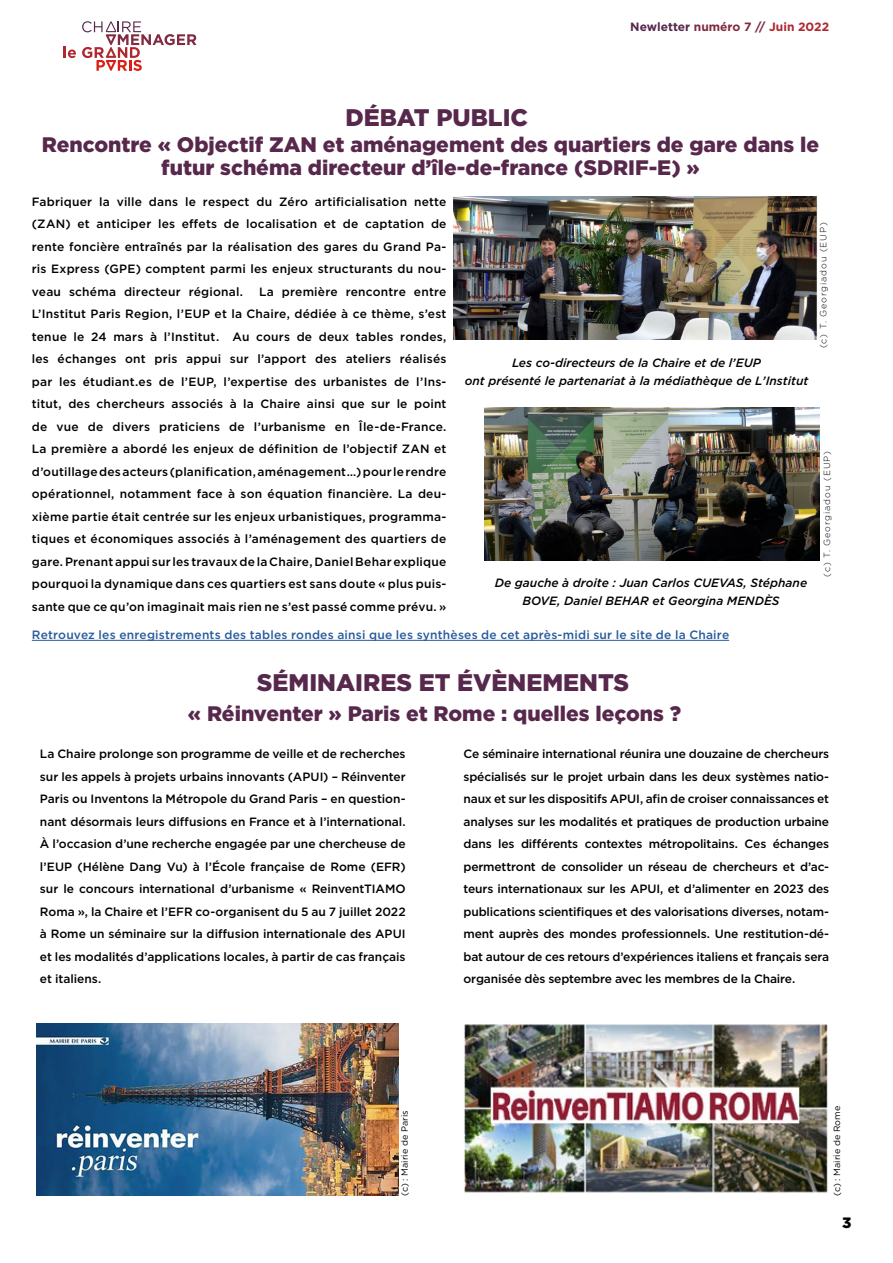
<style>
.page{position:relative;width:893px;height:1263px;background:#fff}
.page>*{position:absolute;margin:0;border:0;box-sizing:border-box;transform-origin:0 0}
.t1{font:900 24px "Gotham";color:#57284c}
.t2{font:900 21px/22.5px "Gotham";color:#57284c;text-align:center}
.t3{font:900 15px "Gotham";color:#000}
.t4{font:500 12px/22.5px "Gotham";color:#000;text-align:justify}
.t5{font:italic 500 12px/18px "Gotham";color:#000;text-align:center}
.t6{font:500 12px "Gotham";letter-spacing:.015em;color:#275b9c}
.t7{font:700 12px "Gotham";color:#57284c}
.t8{font:300 9px "Gotham";letter-spacing:.1em;color:#000}
.t9{font:9px "Gotham";color:#000}
.s1{color:#802b41}
.s2{color:#ae282f}
</style>
<div class="page">
<img style="left:37px;top:1023px;width:362px;height:173px">
<hr style="left:32px;top:640px;width:697px;height:1px;background:#275b9c">
<img style="left:463px;top:1023px;width:366px;height:171px">
<svg style="left:64px;top:47px;width:12px;height:11px"></svg>
<svg style="left:82px;top:21px;width:115px;height:50px"></svg>
<img style="left:454px;top:196px;width:364px;height:144px">
<img style="left:484px;top:407px;width:335px;height:154px">
<h1 class="t1" style="left:345px;top:100px;width:184px">DÉBAT PUBLIC</h1>
<p class="t7" style="left:630px;top:19px;width:200px">Newletter <span class="s1">numéro 7 //</span> <span class="s2">Juin 2022</span></p>
<h2 class="t2" style="left:42px;top:133px;width:779px">Rencontre « Objectif ZAN et aménagement des quartiers de gare dans le futur schéma directeur d’île-de-france (SDRIF-E) »</h2>
<p class="t4" style="left:32px;top:190px;width:416px">Fabriquer la ville dans le respect du Zéro artificialisation nette (ZAN) et anticiper les effets de localisation et de captation de rente foncière entraînés par la réalisation des gares du Grand Pa&shy;ris Express (GPE) comptent parmi les enjeux structurants du nou&shy;veau schéma directeur régional.</p>
<p class="t4" style="left:32px;top:280px;width:416px;text-indent:227px">La première rencontre entre L’Institut Paris Region, l’EUP et la Chaire, dédiée à ce thème, s’est tenue le 24 mars à l’Institut. Au cours de deux tables rondes, les échanges ont pris appui sur l’apport des ateliers réalisés par les étudiant.es de l’EUP, l’expertise des urbanistes de l’Ins&shy;titut, des chercheurs associés à la Chaire ainsi que sur le point de vue de divers praticiens de l’urbanisme en Île-de-France.<br>La première a abordé les enjeux de définition de l’objectif ZAN et d’outillage des acteurs (planification, aménagement…) pour le rendre opérationnel, notamment face à son équation financière. La deu&shy;xième partie était centrée sur les enjeux urbanistiques, programma&shy;tiques et économiques associés à l’aménagement des quartiers de gare. Prenant appui sur les travaux de la Chaire, Daniel Behar explique pourquoi la dynamique dans ces quartiers est sans doute « plus puis&shy;sante que ce qu’on imaginait mais rien ne s’est passé comme prévu. »</p>
<p class="t5" style="left:465px;top:353px;width:345px">Les co-directeurs de la Chaire et de l’EUP<br>ont présenté le partenariat à la médiathèque de L’Institut</p>
<p class="t5" style="left:495px;top:574px;width:314px">De gauche à droite : Juan Carlos CUEVAS, Stéphane<br>BOVE, Daniel BEHAR et Georgina MENDÈS</p>
<p class="t6" style="left:32px;top:627px;width:699px">Retrouvez les enregistrements des tables rondes ainsi que les synthèses de cet après-midi sur le site de la Chaire</p>
<h1 class="t1" style="left:257px;top:665px;width:374px">SÉMINAIRES ET ÉVÈNEMENTS</h1>
<h2 class="t2" style="left:188px;top:702px;width:495px">« Réinventer » Paris et Rome : quelles leçons ?</h2>
<p class="t8" style="left:818px;top:348px;width:128px;rotate:-90deg">(c) T. Georgiadou (EUP)</p>
<p class="t8" style="left:821px;top:577px;width:128px;rotate:-90deg">(c) T. Georgiadou (EUP)</p>
<p class="t4" style="left:40px;top:742px;width:367px">La Chaire prolonge son programme de veille et de recherches sur les appels à projets urbains innovants (APUI) – Réinventer Paris ou Inventons la Métropole du Grand Paris – en question&shy;nant désormais leurs diffusions en France et à l’international.<br>À l’occasion d’une recherche engagée par une chercheuse de l’EUP (Hélène Dang Vu) à l’École française de Rome (EFR) sur le concours international d’urbanisme « ReinventTIAMO Roma », la Chaire et l’EFR co-organisent du 5 au 7 juillet 2022 à Rome un séminaire sur la diffusion internationale des APUI et les modalités d’applications locales, à partir de cas français et italiens.</p>
<p class="t4" style="left:463px;top:742px;width:367px">Ce séminaire international réunira une douzaine de chercheurs spécialisés sur le projet urbain dans les deux systèmes natio&shy;naux et sur les dispositifs APUI, afin de croiser connaissances et analyses sur les modalités et pratiques de production urbaine dans les différents contextes métropolitains. Ces échanges permettront de consolider un réseau de chercheurs et d’ac&shy;teurs internationaux sur les APUI, et d’alimenter en 2023 des publications scientifiques et des valorisations diverses, notam&shy;ment auprès des mondes professionnels. Une restitution-dé&shy;bat autour de ces retours d’expériences italiens et français sera organisée dès septembre avec les membres de la Chaire.</p>
<p class="t9" style="left:399px;top:1196px;width:87px;rotate:-90deg">(c) : Mairie de Paris</p>
<p class="t9" style="left:831px;top:1196px;width:91px;rotate:-90deg">(c) : Mairie de Rome</p>
<p class="t3" style="left:842px;top:1212px;width:11px">3</p>
</div>
